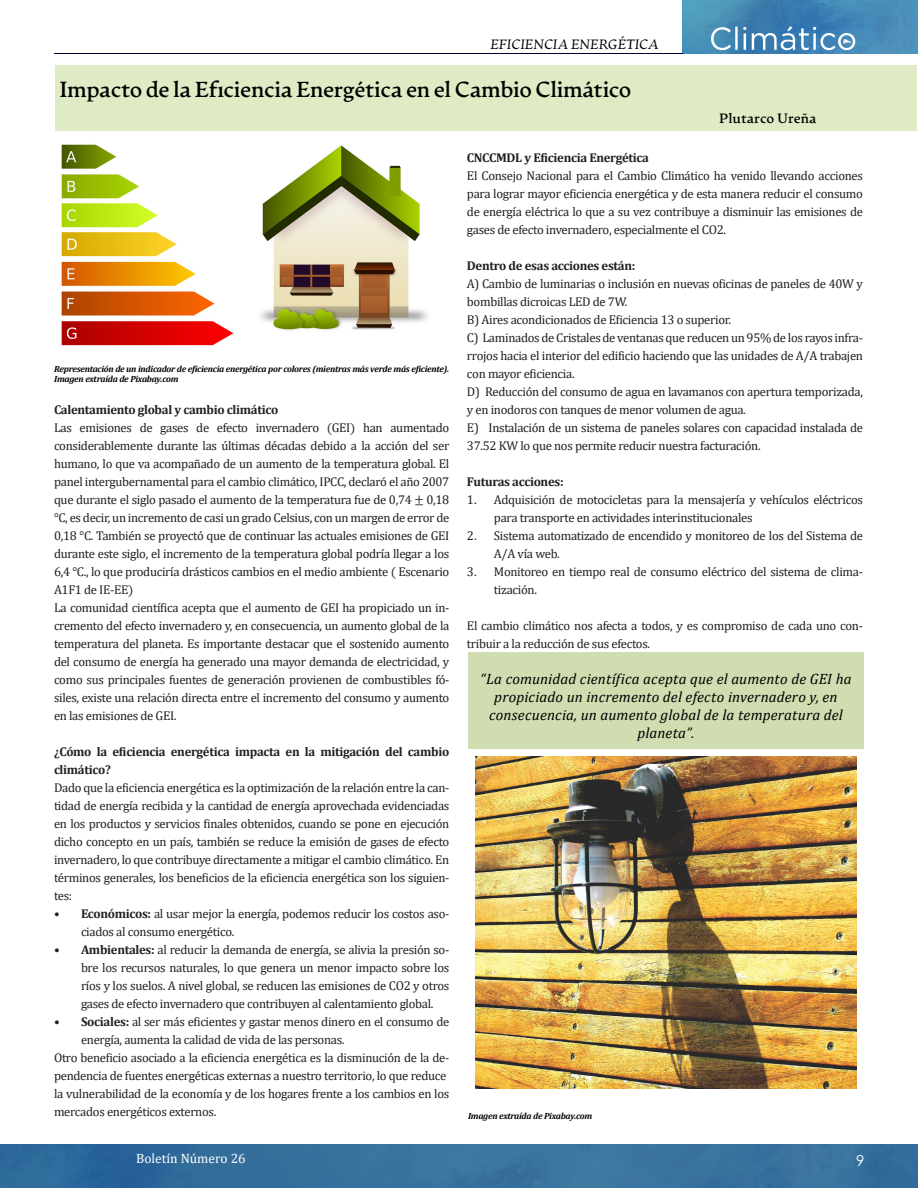
<style>
.page{position:relative;width:918px;height:1188px;background:#fff}
.page>*{position:absolute;margin:0;border:0;box-sizing:border-box;transform-origin:0 0}
.t1{font:21.75px "Artifex CF Bold";letter-spacing:-.025em;color:#000}
.t2{font:italic 15px/18px "Cambria";letter-spacing:.01em;color:#000;text-align:center}
.t3{font:15px "Century Gothic";color:#fff}
.t4{font:italic 13.5px "Artifex CF Light";color:#000}
.t5{font:13.5px "Cambria";color:#fff}
.t6{font:13.5px "Artifex CF Bold";color:#000}
.t7{font:12.75px/18px "Cambria";letter-spacing:-.025em;color:#231f20}
.t8{font:12.75px/18px "Cambria Math";letter-spacing:-.025em;color:#231f20;text-align:justify}
.t9{font:700 12.75px/18px "Cambria";letter-spacing:-.025em;color:#231f20}
.t10{font:italic 700 9px/10.8px "Cambria";letter-spacing:-.025em;color:#000}
.s1{font-weight:700}
</style>
<div class="page">
<img style="left:683px;top:1px;width:235px;height:53px">
<div style="left:0;top:1145px;width:918px;height:43px;background:linear-gradient(to right,#2e6a9a,#3d75a0)"></div>
<svg style="left:711px;top:26px;width:144px;height:24px;background:#6a9dc4"></svg>
<div style="left:55px;top:65px;width:861px;height:66px;background:#dfebc5"></div>
<div style="left:468px;top:652px;width:396px;height:97px;background:#d0ddb0"></div>
<img style="left:61px;top:144px;width:367px;height:202px">
<img style="left:476px;top:756px;width:380px;height:333px">
<p class="t4" style="left:490px;top:36px;width:170px">EFICIENCIA ENERGÉTICA</p>
<p class="t1" style="left:59px;top:76px;width:574px">Impacto de la Eficiencia Energética en el Cambio Climático</p>
<p class="t6" style="left:719px;top:110px;width:99px">Plutarco Ureña</p>
<p class="t10" style="left:54px;top:363px;width:396px">Representación de un indicador de eficiencia energética por colores (mientras más verde más eficiente).<br>Imagen extraída de Pixabay.com</p>
<p class="t9" style="left:54px;top:400px;width:226px">Calentamiento global y cambio climático</p>
<p class="t8" style="left:54px;top:419px;width:397px">Las emisiones de gases de efecto invernadero (GEI) han aumentado considerablemente durante las últimas décadas debido a la acción del ser humano, lo que va acompañado de un aumento de la temperatura global. El panel intergubernamental para el cambio climático, IPCC, declaró el año 2007 que durante el siglo pasado el aumento de la temperatura fue de 0,74 ± 0,18 °C, es decir, un incremento de casi un grado Celsius, con un margen de error de 0,18 °C. También se proyectó que de continuar las actuales emisiones de GEI durante este siglo, el incremento de la temperatura global podría llegar a los 6,4 °C., lo que produciría drásticos cambios en el medio ambiente ( Escenario A1F1 de IE-EE)</p>
<p class="t7" style="left:54px;top:599px;width:397px;text-align:justify">La comunidad científica acepta que el aumento de GEI ha propiciado un in&shy;cremento del efecto invernadero y, en consecuencia, un aumento global de la temperatura del planeta. Es importante destacar que el sostenido aumento del consumo de energía ha generado una mayor demanda de electricidad, y como sus principales fuentes de generación provienen de combustibles fó&shy;siles, existe una relación directa entre el incremento del consumo y aumento en las emisiones de GEI.</p>
<p class="t9" style="left:54px;top:742px;width:397px">¿Cómo la eficiencia energética impacta en la mitigación del cambio climático?</p>
<p class="t7" style="left:54px;top:779px;width:397px;text-align:justify">Dado que la eficiencia energética es la optimización de la relación entre la can&shy;tidad de energía recibida y la cantidad de energía aprovechada evidenciadas en los productos y servicios finales obtenidos, cuando se pone en ejecución dicho concepto en un país, también se reduce la emisión de gases de efecto invernadero, lo que contribuye directamente a mitigar el cambio climático. En términos generales, los beneficios de la eficiencia energética son los siguien&shy;tes:</p>
<p class="t7" style="left:81px;top:905px;width:370px;text-indent:-27px"><span class="s1">• Económicos:</span> al usar mejor la energía, podemos reducir los costos aso&shy;ciados al consumo energético.</p>
<p class="t7" style="left:81px;top:941px;width:370px;text-align:justify;text-indent:-27px"><span class="s1">• Ambientales:</span> al reducir la demanda de energía, se alivia la presión so&shy;bre los recursos naturales, lo que genera un menor impacto sobre los ríos y los suelos. A nivel global, se reducen las emisiones de CO2 y otros gases de efecto invernadero que contribuyen al calentamiento global.</p>
<p class="t7" style="left:81px;top:1013px;width:370px;text-indent:-27px"><span class="s1">• Sociales:</span> al ser más eficientes y gastar menos dinero en el consumo de energía, aumenta la calidad de vida de las personas.</p>
<p class="t7" style="left:54px;top:1049px;width:397px">Otro beneficio asociado a la eficiencia energética es la disminución de la de&shy;pendencia de fuentes energéticas externas a nuestro territorio, lo que reduce</p>
<p class="t7" style="left:54px;top:1085px;width:397px">la vulnerabilidad de la economía y de los hogares frente a los cambios en los mercados energéticos externos.</p>
<p class="t9" style="left:467px;top:148px;width:184px">CNCCMDL y Eficiencia Energética</p>
<p class="t7" style="left:467px;top:167px;width:398px;text-align:justify">El Consejo Nacional para el Cambio Climático ha venido llevando acciones para lograr mayor eficiencia energética y de esta manera reducir el consumo de energía eléctrica lo que a su vez contribuye a disminuir las emisiones de gases de efecto invernadero, especialmente el CO2.</p>
<p class="t9" style="left:467px;top:256px;width:170px">Dentro de esas acciones están:</p>
<p class="t7" style="left:467px;top:275px;width:398px">A) Cambio de luminarias o inclusión en nuevas oficinas de paneles de 40W y bombillas dicroicas LED de 7W.</p>
<p class="t7" style="left:467px;top:311px;width:266px">B) Aires acondicionados de Eficiencia 13 o superior.</p>
<p class="t7" style="left:467px;top:329px;width:398px;text-align:justify">C) Laminados de Cristales de ventanas que reducen un 95% de los rayos infra&shy;rrojos hacia el interior del edificio haciendo que las unidades de A/A trabajen con mayor eficiencia.</p>
<p class="t7" style="left:467px;top:383px;width:398px">D) Reducción del consumo de agua en lavamanos con apertura temporizada, y en inodoros con tanques de menor volumen de agua.</p>
<p class="t7" style="left:467px;top:419px;width:397px">E) Instalación de un sistema de paneles solares con capacidad instalada de<br>37.52 KW lo que nos permite reducir nuestra facturación.</p>
<p class="t9" style="left:467px;top:472px;width:98px">Futuras acciones:</p>
<p class="t7" style="left:494px;top:491px;width:371px;text-indent:-27px">1. Adquisición de motocicletas para la mensajería y vehículos eléctricos para transporte en actividades interinstitucionales</p>
<p class="t7" style="left:494px;top:527px;width:371px;text-indent:-27px">2. Sistema automatizado de encendido y monitoreo de los del Sistema de<br>A/A vía web.</p>
<p class="t7" style="left:494px;top:563px;width:370px;text-indent:-27px">3. Monitoreo en tiempo real de consumo eléctrico del sistema de clima&shy;tización.</p>
<p class="t7" style="left:467px;top:617px;width:397px">El cambio climático nos afecta a todos, y es compromiso de cada uno con&shy;tribuir a la reducción de sus efectos.</p>
<p class="t2" style="left:480px;top:669px;width:373px">“La comunidad científica acepta que el aumento de GEI ha propiciado un incremento del efecto invernadero y, en</p>
<p class="t2" style="left:489px;top:705px;width:355px">consecuencia, un aumento global de la temperatura del</p>
<p class="t2" style="left:637px;top:723px;width:59px">planeta”.</p>
<p class="t10" style="left:468px;top:1110px;width:126px">Imagen extraída de Pixabay.com</p>
<p class="t5" style="left:136px;top:1150px;width:111px">Boletín Número 26</p>
<p class="t3" style="left:856px;top:1151px;width:10px">9</p>
</div>
